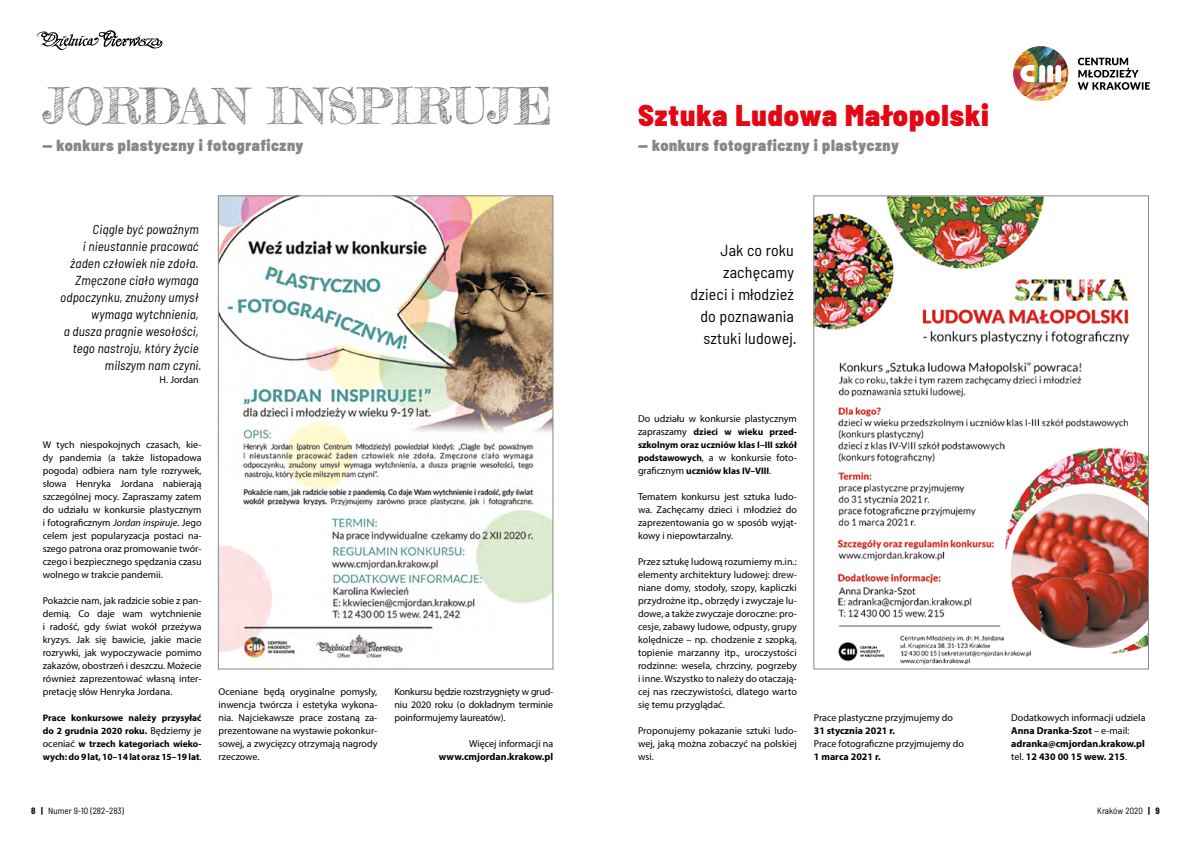
<style>
.page{position:relative;width:1191px;height:842px;background:#fff}
.page>*{position:absolute;margin:0;border:0;box-sizing:border-box;transform-origin:0 0}
.t1{font:49.6px "Frederickathe Great";letter-spacing:-.005em;color:#878787}
.t2{font:900 semi-condensed 30px "Barlow";letter-spacing:.03em;color:#e30613}
.t3{font:900 semi-condensed 16px "Barlow";letter-spacing:.03em;color:#878787}
.t4{font:semi-condensed 16px/22px "Barlow";letter-spacing:.01em;color:#000;text-align:right}
.t5{font:italic semi-condensed 13px/17px "Barlow";letter-spacing:.01em;color:#000;text-align:right}
.t6{font:10px/13px "Myriad Pro";color:#000;text-align:justify}
.t7{font:700 10px/13px "Myriad Pro";color:#000}
.t8{font:700 9.5px/13px "Myriad Pro";color:#000}
.t9{font:semi-condensed 9px "Barlow";color:#000}
.s1{font-style:italic}
.s2{font-weight:400;font-size:10px}
.s3{font-weight:700;font-size:9.5px}
.s4{font-weight:400}
.s5{font-weight:700}
</style>
<div class="page">
<img style="left:220px;top:198px;width:331px;height:460px">
<div style="left:218px;top:196px;width:335px;height:473px;border:1px solid #878787"></div>
<img style="left:815px;top:198px;width:331px;height:467px">
<div style="left:813px;top:196px;width:335px;height:473px;border:1px solid #878787"></div>
<img style="left:1013px;top:46px;width:55px;height:55px">
<svg style="left:1077px;top:58px;width:72px;height:32px"></svg>
<svg style="left:37px;top:30px;width:125px;height:20px"></svg>
<h1 class="t1" style="left:43px;top:76px;width:511px">JORDAN INSPIRUJE</h1>
<h2 class="t2" style="left:638px;top:96px;width:352px">Sztuka Ludowa Małopolski</h2>
<h3 class="t3" style="left:43px;top:136px;width:262px">— konkurs plastyczny i fotograficzny</h3>
<h3 class="t3" style="left:638px;top:136px;width:262px">— konkurs fotograficzny i plastyczny</h3>
<h3 class="t5" style="left:60px;top:220px;width:143px">Ciągle być poważnym<br>i nieustannie pracować żaden człowiek nie zdoła.<br>Zmęczone ciało wymaga odpoczynku, znużony umysł wymaga wytchnienia,<br>a dusza pragnie wesołości, tego nastroju, który życie milszym nam czyni.</h3>
<p class="t6" style="left:160px;top:373px;width:41px">H. Jordan</p>
<p class="t6" style="left:43px;top:438px;width:160px">W tych niespokojnych czasach, kie&shy;dy pandemia (a także listopadowa pogoda) odbiera nam tyle rozrywek, słowa Henryka Jordana nabierają szczególnej mocy. Zapraszamy zatem do udziału w konkursie plastycznym i fotograficznym <span class="s1">Jordan inspiruje</span>. Jego celem jest popularyzacja postaci na&shy;szego patrona oraz promowanie twór&shy;czego i bezpiecznego spędzania czasu wolnego w trakcie pandemii.</p>
<p class="t6" style="left:43px;top:594px;width:160px">Pokażcie nam, jak radzicie sobie z pan&shy;demią. Co daje wam wytchnienie i radość, gdy świat wokół przeżywa kryzys. Jak się bawicie, jakie macie rozrywki, jak wypoczywacie pomimo zakazów, obostrzeń i deszczu. Możecie również zaprezentować własną inter&shy;pretację słów Henryka Jordana.</p>
<p class="t8" style="left:43px;top:711px;width:160px;text-align:justify">Prace konkursowe należy przysyłać do 2 grudnia 2020 roku. <span class="s2">Będziemy je oceniać</span> w trzech kategoriach wieko&shy;wych: do 9 lat, 10–14 lat oraz 15–19 lat<span class="s2">.</span></p>
<p class="t6" style="left:219px;top:685px;width:160px">Oceniane będą oryginalne pomysły, inwencja twórcza i estetyka wykona&shy;nia. Najciekawsze prace zostaną za&shy;prezentowane na wystawie pokonkur&shy;sowej, a zwycięzcy otrzymają nagrody rzeczowe.</p>
<p class="t6" style="left:394px;top:685px;width:160px">Konkursu będzie rozstrzygnięty w grud&shy;niu 2020 roku (o dokładnym terminie poinformujemy laureatów).</p>
<p class="t6" style="left:469px;top:737px;width:86px">Więcej informacji na</p>
<p class="t7" style="left:439px;top:750px;width:116px">www.cmjordan.krakow.pl</p>
<h3 class="t4" style="left:690px;top:239px;width:108px">Jak co roku zachęcamy dzieci i młodzież do poznawania sztuki ludowej.</h3>
<p class="t6" style="left:638px;top:412px;width:160px">Do udziału w konkursie plastycznym</p>
<p class="t8" style="left:638px;top:425px;width:160px"><span class="s2">zapraszamy</span> dzieci w wieku przed&shy;szkolnym oraz uczniów klas I–III szkół</p>
<p class="t6" style="left:638px;top:451px;width:160px"><span class="s3">podstawowych</span>, a w konkursie foto-</p>
<p class="t8" style="left:638px;top:464px;width:135px"><span class="s2">graficznym</span> uczniów klas IV–VIII<span class="s2">.</span></p>
<p class="t6" style="left:638px;top:490px;width:160px">Tematem konkursu jest sztuka ludo&shy;wa. Zachęcamy dzieci i młodzież do zaprezentowania go w sposób wyjąt&shy;kowy i niepowtarzalny.</p>
<p class="t6" style="left:638px;top:555px;width:160px">Przez sztukę ludową rozumiemy m.in.: elementy architektury ludowej: drew&shy;niane domy, stodoły, szopy, kapliczki przydrożne itp., obrzędy i zwyczaje lu&shy;dowe, a także zwyczaje doroczne: pro&shy;cesje, zabawy ludowe, odpusty, grupy kolędnicze – np. chodzenie z szopką, topienie marzanny itp., uroczystości rodzinne: wesela, chrzciny, pogrzeby i inne. Wszystko to należy do otaczają&shy;cej nas rzeczywistości, dlatego warto się temu przyglądać.</p>
<p class="t6" style="left:638px;top:724px;width:160px">Proponujemy pokazanie sztuki ludo&shy;wej, jaką można zobaczyć na polskiej wsi.</p>
<p class="t6" style="left:814px;top:711px;width:141px">Prace plastyczne przyjmujemy do</p>
<p class="t7" style="left:814px;top:724px;width:83px">31 stycznia 2021 r.</p>
<p class="t6" style="left:814px;top:737px;width:152px">Prace fotograficzne przyjmujemy do</p>
<p class="t7" style="left:814px;top:750px;width:68px">1 marca 2021 r.</p>
<p class="t7" style="left:1011px;top:710px;width:136px"><span class="s4">Dodatkowych informacji udziela<br></span>Anna Dranka-Szot <span class="s4">– e-mail: </span>adranka@cmjordan.krakow.pl <span class="s4">tel.</span> 12 430 00 15 wew. 215<span class="s4">.</span></p>
<p class="t9" style="left:31px;top:805px;width:94px"><span class="s5">8 |</span> Numer 9-10 (282–283)</p>
<p class="t9" style="left:1097px;top:805px;width:64px">Kraków 2020 <span class="s5">| 9</span></p>
</div>
